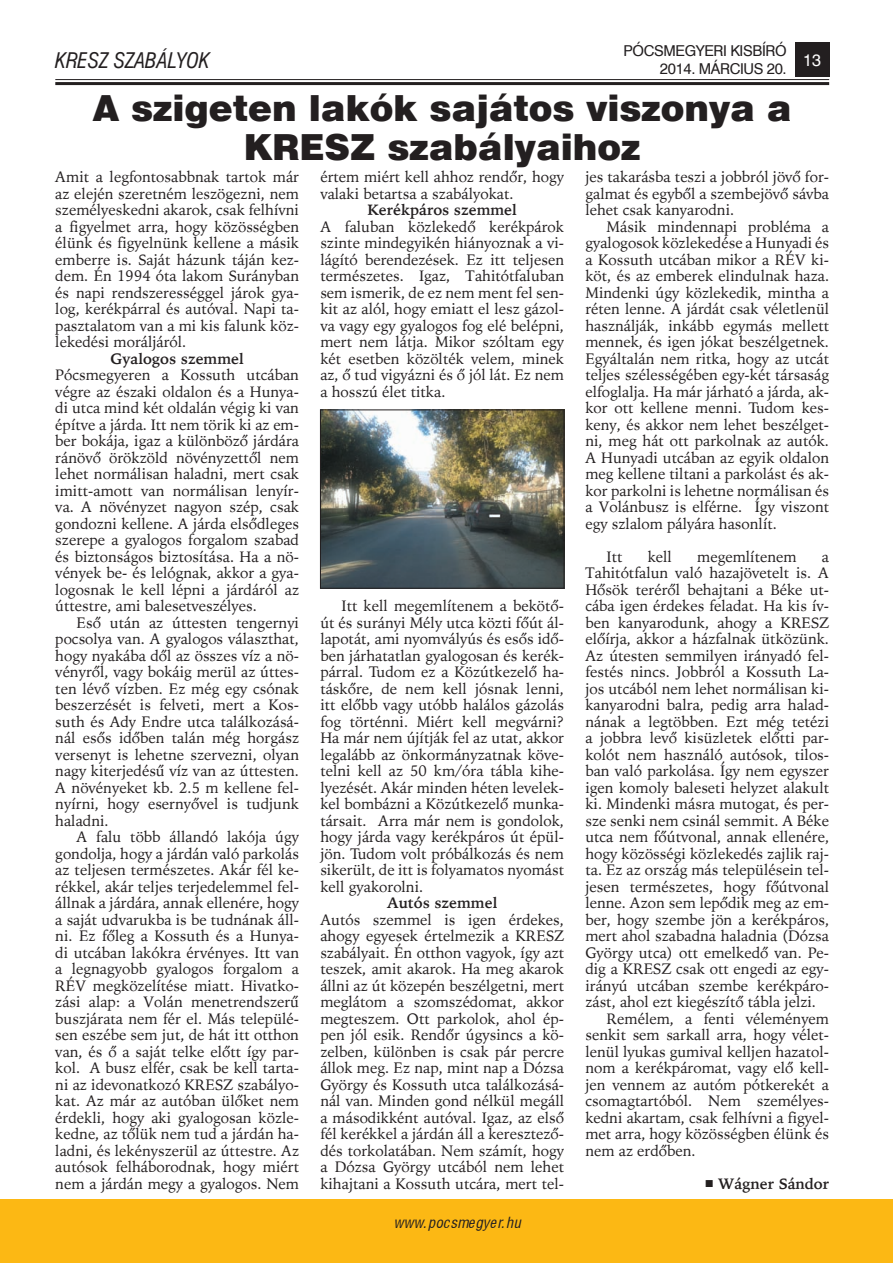
<style>
.page{position:relative;width:893px;height:1263px;background:#fff}
.page>*{position:absolute;margin:0;border:0;box-sizing:border-box;transform-origin:0 0}
.t1{font:900 36px/39px "H Swiss 721";color:#231f20;text-align:center}
.t2{font:italic condensed 21px "H Swiss 721";color:#231f20}
.t3{font:16.5px "H Swiss 721";color:#fff}
.t4{font:15px/16.5px "H Iowan Old Style";color:#231f20;text-align:justify}
.t5{font:700 15px "H Iowan Old Style";color:#231f20}
.t6{font:15px/18.3px "H Swiss 721";letter-spacing:-.025em;color:#231f20;text-align:right}
.t7{font:italic condensed 15px "Switzerland";color:#231f20}
.s1{font-family:"Arial";font-weight:400}
</style>
<div class="page">
<div style="left:795px;top:43px;width:34px;height:34px;background:#231f20"></div>
<hr style="left:55px;top:79px;width:774px;height:1px;background:#231f20">
<hr style="left:55px;top:82px;width:774px;height:3px;background:#231f20">
<div style="left:0;top:1199px;width:893px;height:64px;background:#fcb814"></div>
<img style="left:322px;top:411px;width:240px;height:176px">
<div style="left:320px;top:409px;width:244px;height:180px;border:1px solid #231f20"></div>
<h2 class="t2" style="left:55px;top:47px;width:12px">KRESZ</h2>
<h2 class="t2" style="left:114px;top:47px;width:97px">SZABÁLYOK</h2>
<p class="t6" style="left:623px;top:42px;width:165px">PÓCSMEGYERI KISBÍRÓ<br>2014. MÁRCIUS 20.</p>
<h1 class="t1" style="left:93px;top:89px;width:701px">A szigeten lakók sajátos viszonya a<br>KRESZ szabályaihoz</h1>
<p class="t3" style="left:803px;top:50px;width:20px">13</p>
<p class="t4" style="left:55px;top:168px;width:245px">Amit a legfontosabbnak tartok már az elején szeretném leszögezni, nem személyeskedni akarok, csak felhívni a figyelmet arra, hogy közösségben élünk és figyelnünk kellene a másik emberre is. Saját házunk táján kez&shy;dem. Én 1994 óta lakom Surányban és napi rendszerességgel járok gya&shy;log, kerékpárral és autóval. Napi ta&shy;pasztalatom van a mi kis falunk köz&shy;lekedési moráljáról.</p>
<p class="t5" style="left:111px;top:349px;width:135px">Gyalogos szemmel</p>
<p class="t4" style="left:55px;top:366px;width:245px">Pócsmegyeren a Kossuth utcában végre az északi oldalon és a Hunya&shy;di utca mind két oldalán végig ki van építve a járda. Itt nem törik ki az em&shy;ber bokája, igaz a különböző járdára ránövő örökzöld növényzettől nem lehet normálisan haladni, mert csak imitt-amott van normálisan lenyír&shy;va. A növényzet nagyon szép, csak gondozni kellene. A járda elsődleges szerepe a gyalogos forgalom szabad és biztonságos biztosítása. Ha a nö&shy;vények be- és lelógnak, akkor a gya&shy;logosnak le kell lépni a járdáról az úttestre, ami balesetveszélyes.</p>
<p class="t4" style="left:55px;top:614px;width:245px;text-indent:21px">Eső után az úttesten tengernyi pocsolya van. A gyalogos választhat, hogy nyakába dől az összes víz a nö&shy;vényről, vagy bokáig merül az úttes&shy;ten lévő vízben. Ez még egy csónak beszerzését is felveti, mert a Kos&shy;suth és Ady Endre utca találkozásá&shy;nál esős időben talán még horgász versenyt is lehetne szervezni, olyan nagy kiterjedésű víz van az úttesten.<br>A növényeket kb. 2.5 m kellene fel&shy;nyírni, hogy esernyővel is tudjunk haladni.</p>
<p class="t4" style="left:55px;top:828px;width:245px;text-indent:21px">A falu több állandó lakója úgy gondolja, hogy a járdán való parkolás az teljesen természetes. Akár fél ke&shy;rékkel, akár teljes terjedelemmel fel&shy;állnak a járdára, annak ellenére, hogy a saját udvarukba is be tudnának áll&shy;ni. Ez főleg a Kossuth és a Hunya&shy;di utcában lakókra érvényes. Itt van a legnagyobb gyalogos forgalom a RÉV megközelítése miatt. Hivatko&shy;zási alap: a Volán menetrendszerű buszjárata nem fér el. Más települé&shy;sen eszébe sem jut, de hát itt otthon van, és ő a saját telke előtt így par&shy;kol. A busz elfér, csak be kell tarta&shy;ni az idevonatkozó KRESZ szabályo&shy;kat. Az már az autóban ülőket nem érdekli, hogy aki gyalogosan közle&shy;kedne, az tőlük nem tud a járdán ha&shy;ladni, és lekényszerül az úttestre. Az autósok felháborodnak, hogy miért nem a járdán megy a gyalogos. Nem</p>
<p class="t4" style="left:320px;top:168px;width:245px">értem miért kell ahhoz rendőr, hogy valaki betartsa a szabályokat.</p>
<p class="t5" style="left:367px;top:200px;width:151px">Kerékpáros szemmel</p>
<p class="t4" style="left:320px;top:218px;width:245px">A faluban közlekedő kerékpárok szinte mindegyikén hiányoznak a vi&shy;lágító berendezések. Ez itt teljesen természetes. Igaz, Tahitótfaluban sem ismerik, de ez nem ment fel sen&shy;kit az alól, hogy emiatt el lesz gázol&shy;va vagy egy gyalogos fog elé belépni, mert nem látja. Mikor szóltam egy két esetben közölték velem, minek az, ő tud vigyázni és ő jól lát. Ez nem a hosszú élet titka.</p>
<p class="t4" style="left:320px;top:597px;width:245px;text-indent:21px">Itt kell megemlítenem a bekötő&shy;út és surányi Mély utca közti főút ál&shy;lapotát, ami nyomvályús és esős idő&shy;ben járhatatlan gyalogosan és kerék&shy;párral. Tudom ez a Közútkezelő ha&shy;táskőre, de nem kell jósnak lenni, itt előbb vagy utóbb halálos gázolás fog történni. Miért kell megvárni?<br>Ha már nem újítják fel az utat, akkor legalább az önkormányzatnak köve&shy;telni kell az 50 km/óra tábla kihe&shy;lyezését. Akár minden héten levelek&shy;kel bombázni a Közútkezelő munka&shy;társait. Arra már nem is gondolok, hogy járda vagy kerékpáros út épül&shy;jön. Tudom volt próbálkozás és nem sikerült, de itt is folyamatos nyomást kell gyakorolni.</p>
<p class="t5" style="left:387px;top:893px;width:112px">Autós szemmel</p>
<p class="t4" style="left:320px;top:911px;width:245px">Autós szemmel is igen érdekes, ahogy egyesek értelmezik a KRESZ szabályait. Én otthon vagyok, így azt teszek, amit akarok. Ha meg akarok állni az út közepén beszélgetni, mert meglátom a szomszédomat, akkor megteszem. Ott parkolok, ahol ép&shy;pen jól esik. Rendőr úgysincs a kö&shy;zelben, különben is csak pár percre állok meg. Ez nap, mint nap a Dózsa György és Kossuth utca találkozásá&shy;nál van. Minden gond nélkül megáll a másodikként autóval. Igaz, az első fél kerékkel a járdán áll a keresztező&shy;dés torkolatában. Nem számít, hogy a Dózsa György utcából nem lehet kihajtani a Kossuth utcára, mert tel-</p>
<p class="t7" style="left:393px;top:1213px;width:129px">www.pocsmegyer.hu</p>
<p class="t4" style="left:585px;top:168px;width:245px">jes takarásba teszi a jobbról jövő for&shy;galmat és egyből a szembejövő sávba lehet csak kanyarodni.</p>
<p class="t4" style="left:585px;top:218px;width:245px;text-indent:21px">Másik mindennapi probléma a gyalogosok közlekedése a Hunyadi és a Kossuth utcában mikor a RÉV ki&shy;köt, és az emberek elindulnak haza.<br>Mindenki úgy közlekedik, mintha a réten lenne. A járdát csak véletlenül használják, inkább egymás mellett mennek, és igen jókat beszélgetnek.<br>Egyáltalán nem ritka, hogy az utcát teljes szélességében egy-két társaság elfoglalja. Ha már járható a járda, ak&shy;kor ott kellene menni. Tudom kes&shy;keny, és akkor nem lehet beszélget&shy;ni, meg hát ott parkolnak az autók.<br>A Hunyadi utcában az egyik oldalon meg kellene tiltani a parkolást és ak&shy;kor parkolni is lehetne normálisan és a Volánbusz is elférne. Így viszont egy szlalom pályára hasonlít.</p>
<p class="t4" style="left:607px;top:548px;width:17px">Itt</p>
<p class="t4" style="left:648px;top:548px;width:26px">kell</p>
<p class="t4" style="left:697px;top:548px;width:101px">megemlítenem</p>
<p class="t4" style="left:822px;top:548px;width:9px">a</p>
<p class="t4" style="left:585px;top:564px;width:245px">Tahitótfalun való hazajövetelt is. A</p>
<p class="t4" style="left:585px;top:581px;width:245px">Hősök teréről behajtani a Béke ut-</p>
<p class="t4" style="left:585px;top:597px;width:245px">cába igen érdekes feladat. Ha kis ív-</p>
<p class="t4" style="left:585px;top:614px;width:245px">ben kanyarodunk, ahogy a KRESZ</p>
<p class="t4" style="left:585px;top:630px;width:245px">előírja, akkor a házfalnak ütközünk.</p>
<p class="t4" style="left:585px;top:647px;width:245px">Az útesten semmilyen irányadó fel-</p>
<p class="t4" style="left:585px;top:663px;width:245px">festés nincs. Jobbról a Kossuth La-</p>
<p class="t4" style="left:585px;top:680px;width:245px">jos utcából nem lehet normálisan ki-</p>
<p class="t4" style="left:585px;top:696px;width:245px">kanyarodni balra, pedig arra halad-</p>
<p class="t4" style="left:585px;top:713px;width:245px">nának a legtöbben. Ezt még tetézi</p>
<p class="t4" style="left:585px;top:729px;width:245px">a jobbra levő kisüzletek előtti par-</p>
<p class="t4" style="left:585px;top:746px;width:245px">kolót nem használó autósok, tilos-</p>
<p class="t4" style="left:585px;top:762px;width:245px">ban való parkolása. Így nem egyszer</p>
<p class="t4" style="left:585px;top:779px;width:245px">igen komoly baleseti helyzet alakult</p>
<p class="t4" style="left:585px;top:795px;width:245px">ki. Mindenki másra mutogat, és per-</p>
<p class="t4" style="left:585px;top:812px;width:245px">sze senki nem csinál semmit. A Béke</p>
<p class="t4" style="left:585px;top:828px;width:245px">utca nem főútvonal, annak ellenére,</p>
<p class="t4" style="left:585px;top:845px;width:245px">hogy közösségi közlekedés zajlik raj-</p>
<p class="t4" style="left:585px;top:861px;width:245px">ta. Ez az ország más településein tel-</p>
<p class="t4" style="left:585px;top:878px;width:245px">jesen természetes, hogy főútvonal</p>
<p class="t4" style="left:585px;top:894px;width:245px">lenne. Azon sem lepődik meg az em-</p>
<p class="t4" style="left:585px;top:911px;width:245px">ber, hogy szembe jön a kerékpáros,</p>
<p class="t4" style="left:585px;top:927px;width:245px">mert ahol szabadna haladnia (Dózsa</p>
<p class="t4" style="left:585px;top:944px;width:245px">György utca) ott emelkedő van. Pe-</p>
<p class="t4" style="left:585px;top:960px;width:245px">dig a KRESZ csak ott engedi az egy-</p>
<p class="t4" style="left:585px;top:977px;width:245px">irányú utcában szembe kerékpáro-</p>
<p class="t4" style="left:585px;top:993px;width:232px">zást, ahol ezt kiegészítő tábla jelzi.</p>
<p class="t4" style="left:607px;top:1010px;width:224px">Remélem, a fenti véleményem</p>
<p class="t4" style="left:585px;top:1026px;width:245px">senkit sem sarkall arra, hogy vélet-</p>
<p class="t4" style="left:585px;top:1043px;width:245px">lenül lyukas gumival kelljen hazatol-</p>
<p class="t4" style="left:585px;top:1059px;width:245px">nom a kerékpáromat, vagy elő kell-</p>
<p class="t4" style="left:585px;top:1076px;width:245px">jen vennem az autóm pótkerekét a</p>
<p class="t4" style="left:585px;top:1092px;width:245px">csomagtartóból. Nem személyes-</p>
<p class="t4" style="left:585px;top:1109px;width:245px">kedni akartam, csak felhívni a figyel-</p>
<p class="t4" style="left:585px;top:1125px;width:245px">met arra, hogy közösségben élünk és</p>
<p class="t4" style="left:585px;top:1142px;width:112px">nem az erdőben.</p>
<p class="t5" style="left:705px;top:1174px;width:126px"><span class="s1">■</span> Wágner Sándor</p>
</div>
